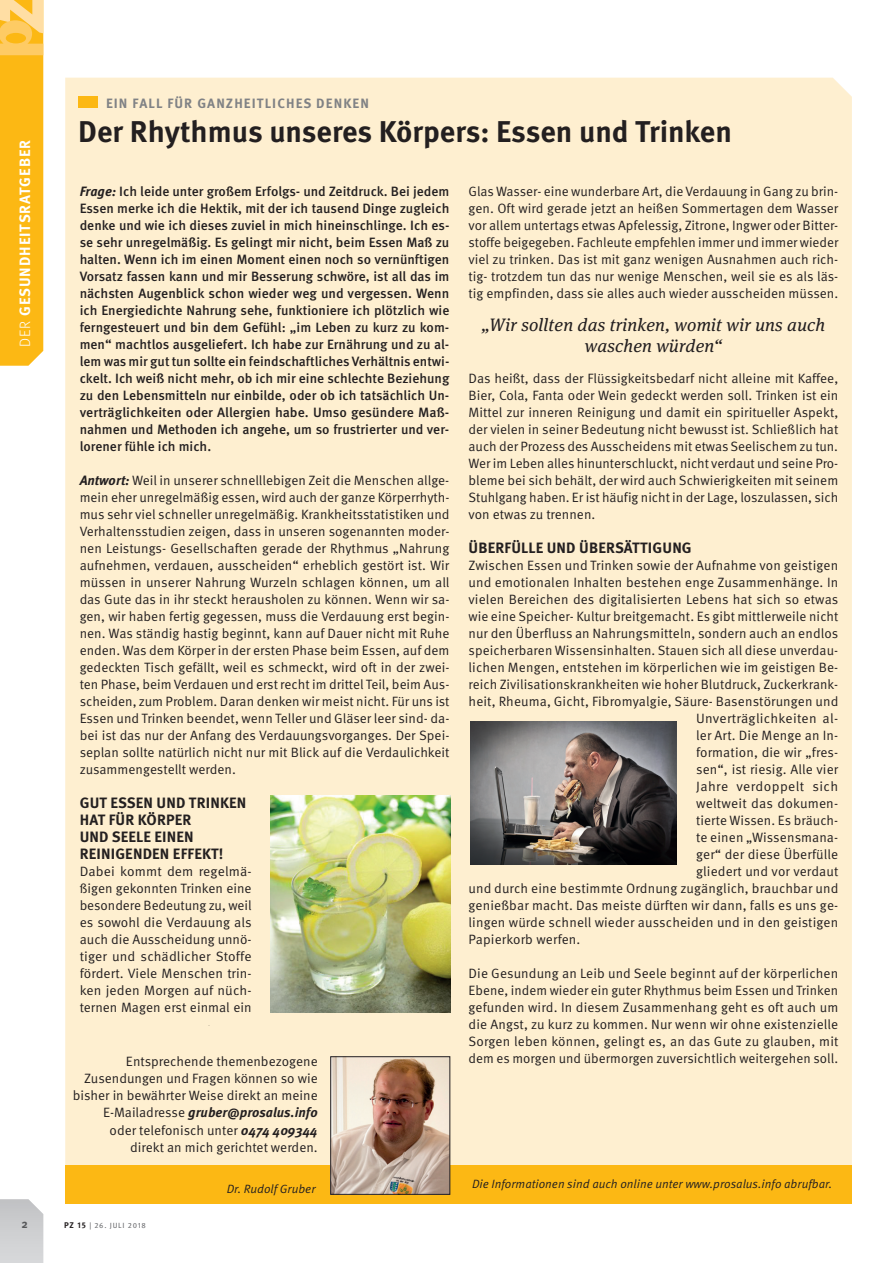
<style>
.page{position:relative;width:893px;height:1263px;background:#fff}
.page>*{position:absolute;margin:0;border:0;box-sizing:border-box;transform-origin:0 0}
.t1{font:700 30px "Meta OT";color:#231f20}
.t2{font:italic 18px/21px "Meta Serif OT";letter-spacing:.01em;color:#231f20;text-align:center}
.t3{font:700 15px/17px "Meta OT";letter-spacing:.01em;color:#231f20}
.t4{font:700 15px "Meta OT";letter-spacing:.06em;color:#fff}
.t5{font:13.5px/17px "Meta OT Norm";letter-spacing:.005em;color:#231f20;text-align:justify}
.t6{font:500 13.5px/17px "Meta OT";color:#231f20;text-align:justify}
.t7{font:italic 700 13.5px "Meta OT";color:#231f20}
.t8{font:700 13.5px "Meta OT";letter-spacing:.08em;color:#808285}
.t9{font:13.5px "Meta OT Norm";letter-spacing:.03em;color:#231f20}
.t10{font:12px "Meta OT Norm Ita";color:#231f20}
.t11{font:700 12px "Meta OT";color:#57585a;scale:.95 1}
.t12{font:7.5px "Meta OT";letter-spacing:.1em;color:#6c6d70}
.s1{font-weight:300}
.s2{font-weight:700;font-style:italic}
.s3{font-family:"Meta OT";font-weight:700;font-style:italic}
.s4{font-family:"Meta OT Norm";font-weight:400;font-style:normal}
.s5{font-weight:700;font-size:8.25px;color:#231f20}
</style>
<div class="page">
<svg style="left:0;top:1199px;width:43px;height:64px;background:#cfd0d2"></svg>
<svg style="left:0;top:0;width:43px;height:366px;background:#fcbb22"></svg>
<div style="left:65px;top:78px;width:787px;height:1087px;background:#feefd0"></div>
<div style="left:65px;top:1165px;width:787px;height:38px;background:#fcb814"></div>
<div style="left:78px;top:97px;width:19px;height:11px;background:#fcb814"></div>
<img style="left:332px;top:1058px;width:116px;height:134px">
<div style="left:330px;top:1056px;width:120px;height:138px;border:1px solid #231f20"></div>
<img style="left:271px;top:796px;width:180px;height:216px">
<img style="left:471px;top:722px;width:206px;height:142px">
<p class="t4" style="left:15px;top:347px;width:209px;rotate:-90deg"><span class="s1">DER</span> GESUNDHEITSRATGEBER</p>
<p class="t11" style="left:22px;top:1216px;width:8px">2</p>
<p class="t8" style="left:106px;top:95px;width:264px">EIN FALL FÜR GANZHEITLICHES DENKEN</p>
<h1 class="t1" style="left:78px;top:113px;width:655px">Der Rhythmus unseres Körpers: Essen und Trinken</h1>
<p class="t6" style="left:80px;top:183px;width:371px"><span class="s2">Frage:</span> Ich leide unter großem Erfolgs- und Zeitdruck. Bei jedem Essen merke ich die Hektik, mit der ich tausend Dinge zugleich denke und wie ich dieses zuviel in mich hineinschlinge. Ich es&shy;se sehr unregelmäßig. Es gelingt mir nicht, beim Essen Maß zu halten. Wenn ich im einen Moment einen noch so vernünftigen Vorsatz fassen kann und mir Besserung schwöre, ist all das im nächsten Augenblick schon wieder weg und vergessen. Wenn ich Energiedichte Nahrung sehe, funktioniere ich plötzlich wie ferngesteuert und bin dem Gefühl: „im Leben zu kurz zu kom&shy;men“ machtlos ausgeliefert. Ich habe zur Ernährung und zu al&shy;lem was mir gut tun sollte ein feindschaftliches Verhältnis entwi&shy;ckelt. Ich weiß nicht mehr, ob ich mir eine schlechte Beziehung zu den Lebensmitteln nur einbilde, oder ob ich tatsächlich Un&shy;verträglichkeiten oder Allergien habe. Umso gesündere Maß&shy;nahmen und Methoden ich angehe, um so frustrierter und ver&shy;lorener fühle ich mich.</p>
<p class="t5" style="left:80px;top:472px;width:371px"><span class="s3">Antwort:</span> Weil in unserer schnelllebigen Zeit die Menschen allge&shy;mein eher unregelmäßig essen, wird auch der ganze Körperrhyth&shy;mus sehr viel schneller unregelmäßig. Krankheitsstatistiken und Verhaltensstudien zeigen, dass in unseren sogenannten moder&shy;nen Leistungs- Gesellschaften gerade der Rhythmus „Nahrung aufnehmen, verdauen, ausscheiden“ erheblich gestört ist. Wir müssen in unserer Nahrung Wurzeln schlagen können, um all das Gute das in ihr steckt herausholen zu können. Wenn wir sa&shy;gen, wir haben fertig gegessen, muss die Verdauung erst begin&shy;nen. Was ständig hastig beginnt, kann auf Dauer nicht mit Ruhe enden. Was dem Körper in der ersten Phase beim Essen, auf dem gedeckten Tisch gefällt, weil es schmeckt, wird oft in der zwei&shy;ten Phase, beim Verdauen und erst recht im drittel Teil, beim Aus&shy;scheiden, zum Problem. Daran denken wir meist nicht. Für uns ist Essen und Trinken beendet, wenn Teller und Gläser leer sind- da&shy;bei ist das nur der Anfang des Verdauungsvorganges. Der Spei&shy;seplan sollte natürlich nicht nur mit Blick auf die Verdaulichkeit zusammengestellt werden.</p>
<p class="t3" style="left:80px;top:794px;width:168px">GUT ESSEN UND TRINKEN<br>HAT FÜR KÖRPER<br>UND SEELE EINEN<br>REINIGENDEN EFFEKT!</p>
<p class="t5" style="left:80px;top:863px;width:174px">Dabei kommt dem regelmä&shy;ßigen gekonnten Trinken eine besondere Bedeutung zu, weil es sowohl die Verdauung als auch die Ausscheidung unnö&shy;tiger und schädlicher Stoffe fördert. Viele Menschen trin&shy;ken jeden Morgen auf nüch&shy;ternen Magen erst einmal ein</p>
<p class="t5" style="left:469px;top:183px;width:371px">Glas Wasser- eine wunderbare Art, die Verdauung in Gang zu brin&shy;gen. Oft wird gerade jetzt an heißen Sommertagen dem Wasser vor allem untertags etwas Apfelessig, Zitrone, Ingwer oder Bitter&shy;stoffe beigegeben. Fachleute empfehlen immer und immer wieder viel zu trinken. Das ist mit ganz wenigen Ausnahmen auch rich&shy;tig- trotzdem tun das nur wenige Menschen, weil sie es als läs&shy;tig empfinden, dass sie alles auch wieder ausscheiden müssen.</p>
<h2 class="t2" style="left:482px;top:314px;width:345px">„Wir sollten das trinken, womit wir uns auch waschen würden“</h2>
<p class="t5" style="left:469px;top:370px;width:371px">Das heißt, dass der Flüssigkeitsbedarf nicht alleine mit Kaffee, Bier, Cola, Fanta oder Wein gedeckt werden soll. Trinken ist ein Mittel zur inneren Reinigung und damit ein spiritueller Aspekt, der vielen in seiner Bedeutung nicht bewusst ist. Schließlich hat auch der Prozess des Ausscheidens mit etwas Seelischem zu tun.<br>Wer im Leben alles hinunterschluckt, nicht verdaut und seine Pro&shy;bleme bei sich behält, der wird auch Schwierigkeiten mit seinem Stuhlgang haben. Er ist häufig nicht in der Lage, loszulassen, sich von etwas zu trennen.</p>
<p class="t3" style="left:469px;top:539px;width:225px">ÜBERFÜLLE UND ÜBERSÄTTIGUNG</p>
<p class="t5" style="left:469px;top:557px;width:371px">Zwischen Essen und Trinken sowie der Aufnahme von geistigen</p>
<p class="t5" style="left:469px;top:574px;width:371px">und emotionalen Inhalten bestehen enge Zusammenhänge. In</p>
<p class="t5" style="left:469px;top:591px;width:371px">vielen Bereichen des digitalisierten Lebens hat sich so etwas</p>
<p class="t5" style="left:469px;top:608px;width:371px">wie eine Speicher- Kultur breitgemacht. Es gibt mittlerweile nicht</p>
<p class="t5" style="left:469px;top:625px;width:371px">nur den Überfluss an Nahrungsmitteln, sondern auch an endlos</p>
<p class="t5" style="left:469px;top:642px;width:371px">speicherbaren Wissensinhalten. Stauen sich all diese unverdau-</p>
<p class="t5" style="left:469px;top:659px;width:371px">lichen Mengen, entstehen im körperlichen wie im geistigen Be-</p>
<p class="t5" style="left:469px;top:676px;width:371px">reich Zivilisationskrankheiten wie hoher Blutdruck, Zuckerkrank-</p>
<p class="t5" style="left:469px;top:693px;width:371px">heit, Rheuma, Gicht, Fibromyalgie, Säure- Basenstörungen und</p>
<p class="t5" style="left:696px;top:710px;width:144px">Unverträglichkeiten al-</p>
<p class="t5" style="left:696px;top:727px;width:144px">ler Art. Die Menge an In-</p>
<p class="t5" style="left:696px;top:744px;width:144px">formation, die wir „fres-</p>
<p class="t5" style="left:696px;top:761px;width:144px">sen“, ist riesig. Alle vier</p>
<p class="t9" style="left:696px;top:778px;width:144px">Jahre verdoppelt sich</p>
<p class="t5" style="left:696px;top:795px;width:144px">weltweit das dokumen-</p>
<p class="t5" style="left:696px;top:812px;width:144px">tierte Wissen. Es bräuch-</p>
<p class="t5" style="left:696px;top:829px;width:144px">te einen „Wissensmana-</p>
<p class="t5" style="left:696px;top:846px;width:144px">ger“ der diese Überfülle</p>
<p class="t5" style="left:696px;top:863px;width:144px">gliedert und vor verdaut</p>
<p class="t5" style="left:469px;top:880px;width:371px">und durch eine bestimmte Ordnung zugänglich, brauchbar und</p>
<p class="t5" style="left:469px;top:897px;width:371px">genießbar macht. Das meiste dürften wir dann, falls es uns ge-</p>
<p class="t5" style="left:469px;top:914px;width:371px">lingen würde schnell wieder ausscheiden und in den geistigen</p>
<p class="t5" style="left:469px;top:931px;width:113px">Papierkorb werfen.</p>
<p class="t5" style="left:469px;top:965px;width:371px">Die Gesundung an Leib und Seele beginnt auf der körperlichen Ebene, indem wieder ein guter Rhythmus beim Essen und Trinken gefunden wird. In diesem Zusammenhang geht es oft auch um die Angst, zu kurz zu kommen. Nur wenn wir ohne existenzielle Sorgen leben können, gelingt es, an das Gute zu glauben, mit dem es morgen und übermorgen zuversichtlich weitergehen soll.</p>
<p class="t5" style="left:73px;top:1052px;width:246px;text-align:right">Entsprechende themenbezogene<br>Zusendungen und Fragen können so wie bisher in bewährter Weise direkt an meine</p>
<p class="t7" style="left:103px;top:1104px;width:216px"><span class="s4">E-Mailadresse</span> gruber@prosalus.info</p>
<p class="t5" style="left:110px;top:1121px;width:210px;text-align:right">oder telefonisch unter <span class="s3">0474 409344 </span>direkt an mich gerichtet werden.</p>
<p class="t10" style="left:227px;top:1182px;width:90px">Dr. Rudolf Gruber</p>
<p class="t10" style="left:472px;top:1177px;width:362px">Die Informationen sind auch online unter www.prosalus.info abrufbar.</p>
<p class="t12" style="left:64px;top:1221px;width:83px"><span class="s5">PZ 15</span> | 26. JULI 2018</p>
</div>
